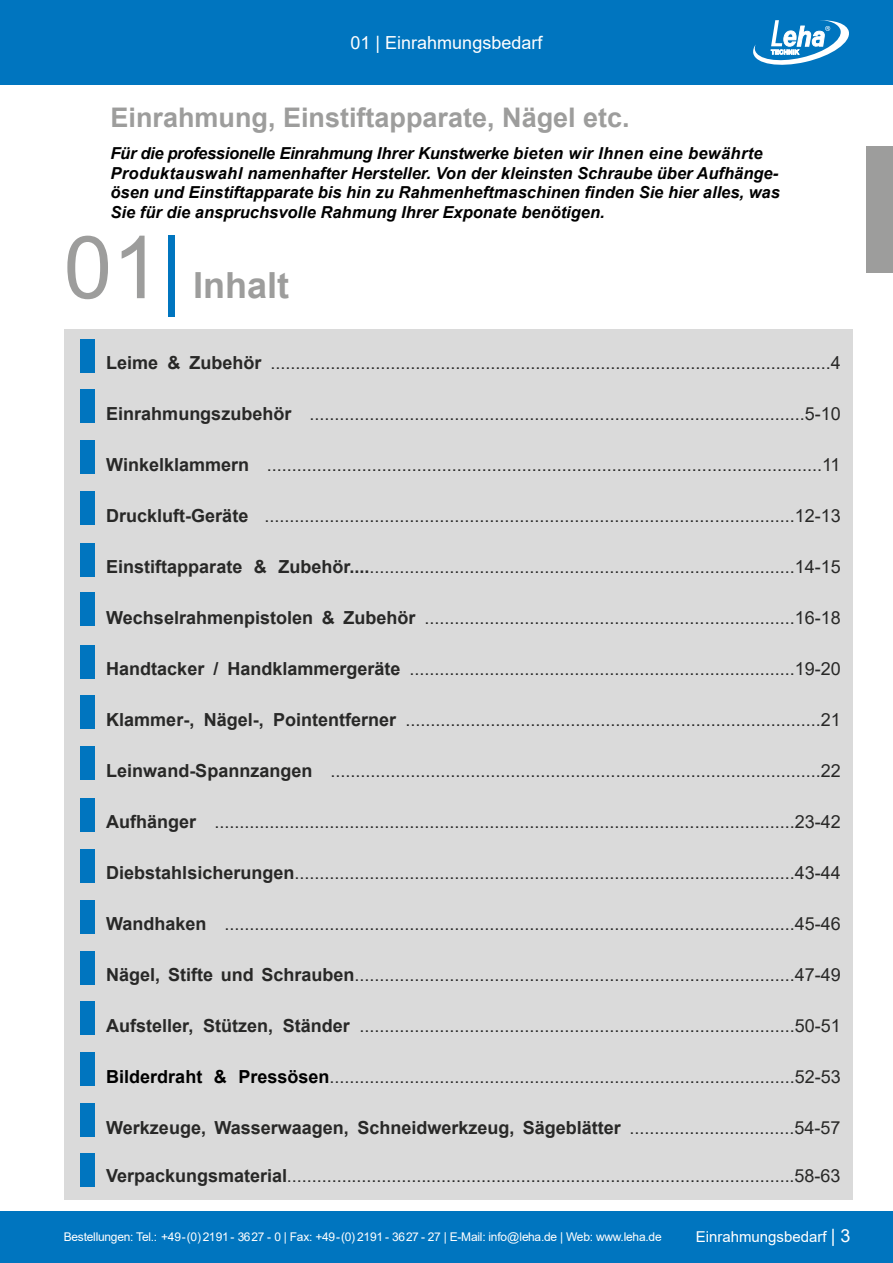
<style>
.page{position:relative;width:893px;height:1263px;background:#fff}
.page>*{position:absolute;margin:0;border:0;box-sizing:border-box;transform-origin:0 0}
.t1{font:87px "Arial";color:#9d9d9c}
.t2{font:700 36px "Arial";color:#9d9d9c}
.t3{font:700 27px "Arial";color:#9d9d9c}
.t4{font:18px "Arial";color:#282827}
.t5{font:700 18px "Arial";color:#282827}
.t6{font:18px "Arial";color:#fff}
.t7{font:italic 700 16.5px/19.5px "Arial";color:#000}
.t8{font:15px "Arial";color:#fff}
.t9{font:12px "Arial";letter-spacing:-.02em;color:#fff}
.s1{color:#0075bf}
.s2{font-weight:700}
.s3{font-weight:700;color:#000}
.s4{font-weight:400}
.s5{font-size:18px}
</style>
<div class="page">
<div style="left:0;top:0;width:893px;height:85px;background:#0075bf"></div>
<div style="left:0;top:1211px;width:893px;height:52px;background:#0075bf"></div>
<div style="left:867px;top:147px;width:26px;height:126px;background:#9d9d9c"></div>
<svg style="left:753px;top:20px;width:96px;height:45px"></svg>
<div style="left:64px;top:329px;width:789px;height:870px;background:#dadada"></div>
<div style="left:80px;top:389px;width:15px;height:34px;background:#0075bf"></div>
<div style="left:80px;top:441px;width:15px;height:33px;background:#0075bf"></div>
<div style="left:80px;top:491px;width:15px;height:33px;background:#0075bf"></div>
<div style="left:80px;top:543px;width:15px;height:33px;background:#0075bf"></div>
<div style="left:80px;top:593px;width:15px;height:33px;background:#0075bf"></div>
<div style="left:80px;top:645px;width:15px;height:33px;background:#0075bf"></div>
<div style="left:80px;top:695px;width:15px;height:34px;background:#0075bf"></div>
<div style="left:80px;top:746px;width:15px;height:33px;background:#0075bf"></div>
<div style="left:80px;top:798px;width:15px;height:33px;background:#0075bf"></div>
<div style="left:80px;top:849px;width:15px;height:33px;background:#0075bf"></div>
<div style="left:80px;top:900px;width:15px;height:33px;background:#0075bf"></div>
<div style="left:80px;top:951px;width:15px;height:33px;background:#0075bf"></div>
<div style="left:80px;top:1001px;width:15px;height:33px;background:#0075bf"></div>
<div style="left:80px;top:1052px;width:15px;height:33px;background:#0075bf"></div>
<div style="left:80px;top:1103px;width:15px;height:33px;background:#0075bf"></div>
<div style="left:80px;top:1153px;width:15px;height:33px;background:#0075bf"></div>
<div style="left:80px;top:339px;width:15px;height:34px;background:#0075bf"></div>
<p class="t6" style="left:351px;top:31px;width:193px">01 | Einrahmungsbedarf</p>
<h3 class="t3" style="left:111px;top:98px;width:521px">Einrahmung, Einstiftapparate, Nägel etc.</h3>
<p class="t7" style="left:111px;top:144px;width:671px">Für die professionelle Einrahmung Ihrer Kunstwerke bieten wir Ihnen eine bewährte Produktauswahl namenhafter Hersteller. Von der kleinsten Schraube über Aufhänge&shy;ösen und Einstiftapparate bis hin zu Rahmenheftmaschinen finden Sie hier alles, was Sie für die anspruchsvolle Rahmung Ihrer Exponate benötigen.</p>
<h1 class="t1" style="left:64px;top:208px;width:121px">01<span class="s1">|</span></h1>
<h2 class="t2" style="left:193px;top:260px;width:98px">Inhalt</h2>
<p class="t4" style="left:106px;top:350px;width:736px"><span class="s2">Leime &amp; Zubehör</span> ................................................................................................................4</p>
<p class="t4" style="left:106px;top:401px;width:736px"><span class="s2">Einrahmungszubehör</span> ...................................................................................................5-10</p>
<p class="t4" style="left:106px;top:452px;width:736px"><span class="s2">Winkelklammern</span> ...............................................................................................................11</p>
<p class="t4" style="left:106px;top:503px;width:736px"><span class="s2">Druckluft-Geräte</span> ..........................................................................................................12-13</p>
<p class="t4" style="left:106px;top:554px;width:736px"><span class="s2">Einstiftapparate &amp; Zubehör....</span>.....................................................................................14-15</p>
<p class="t4" style="left:106px;top:605px;width:736px"><span class="s2">Wechselrahmenpistolen &amp; Zubehör</span> ..........................................................................16-18</p>
<p class="t4" style="left:106px;top:656px;width:736px"><span class="s2">Handtacker / Handklammergeräte</span> .............................................................................19-20</p>
<p class="t4" style="left:106px;top:707px;width:736px"><span class="s2">Klammer-, Nägel-, Pointentferner</span> ...................................................................................21</p>
<p class="t4" style="left:106px;top:758px;width:736px"><span class="s2">Leinwand-Spannzangen</span> ..................................................................................................22</p>
<p class="t4" style="left:106px;top:809px;width:736px"><span class="s2">Aufhänger</span> ....................................................................................................................23-42</p>
<p class="t4" style="left:106px;top:860px;width:736px"><span class="s2">Diebstahlsicherungen</span>....................................................................................................43-44</p>
<p class="t4" style="left:106px;top:911px;width:736px"><span class="s2">Wandhaken</span> ..................................................................................................................45-46</p>
<p class="t4" style="left:106px;top:962px;width:736px"><span class="s2">Nägel, Stifte und Schrauben</span>........................................................................................47-49</p>
<p class="t4" style="left:106px;top:1013px;width:736px"><span class="s2">Aufsteller, Stützen, Ständer</span> .......................................................................................50-51</p>
<p class="t4" style="left:106px;top:1064px;width:736px"><span class="s3">Bilderdraht &amp; Pressösen</span>.............................................................................................52-53</p>
<p class="t5" style="left:106px;top:1114px;width:736px">Werkzeuge, Wasserwaagen, Schneidwerkzeug, Sägeblätter <span class="s4">.................................54-57</span></p>
<p class="t4" style="left:106px;top:1163px;width:736px"><span class="s2">Verpackungsmaterial</span>......................................................................................................58-63</p>
<p class="t9" style="left:64px;top:1229px;width:599px">Bestellungen: Tel.: +49-(0) 2191 - 3627 - 0 | Fax: +49-(0) 2191 - 3627 - 27 | E-Mail: info@leha.de | Web: www.leha.de</p>
<p class="t8" style="left:696px;top:1226px;width:156px">Einrahmungsbedarf <span class="s5">| 3</span></p>
</div>
